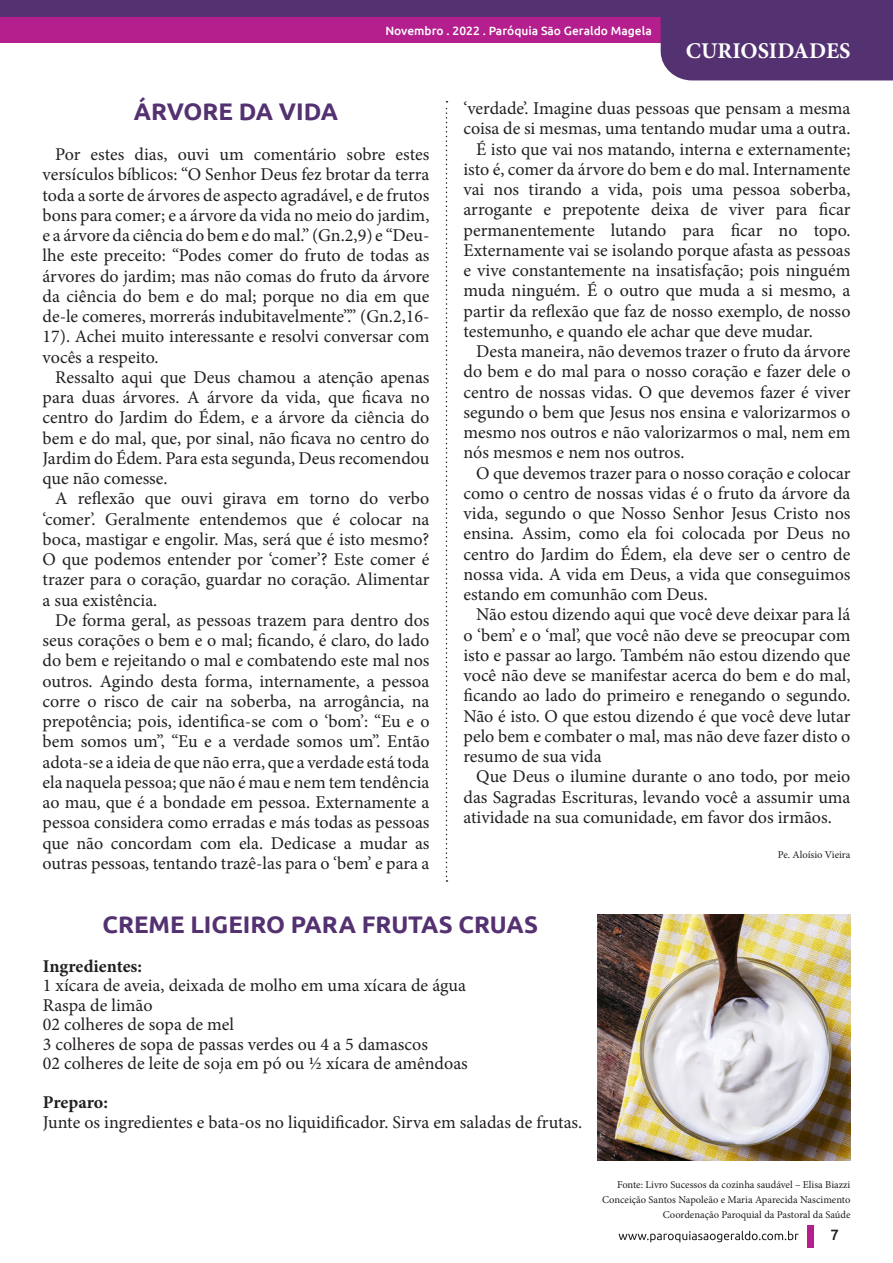
<style>
.page{position:relative;width:893px;height:1263px;background:#fff}
.page>*{position:absolute;margin:0;border:0;box-sizing:border-box;transform-origin:0 0}
.t1{font:700 24px "Ubuntu";color:#543171}
.t2{font:700 22.5px "Minion Pro";color:#fff}
.t3{font:18px/20.2px "Minion Pro";color:#231f20;text-align:justify}
.t4{font:700 18px "Minion Pro";letter-spacing:-.005em;color:#231f20}
.t5{font:500 15px "Ubuntu";color:#231f20}
.t6{font:500 12px "Ubuntu";color:#fff}
.t7{font:10.5px "Minion Pro";color:#231f20}
</style>
<div class="page">
<div style="left:807px;top:1225px;width:6px;height:23px;background:#b41e8d"></div>
<svg style="left:619px;top:1231px;width:180px;height:11px"></svg>
<img style="left:598px;top:914px;width:252px;height:246px">
<div style="left:0;top:0;width:893px;height:43px;background:#b41e8d"></div>
<div style="left:0;top:0;width:893px;height:17px;background:#543171"></div>
<div style="left:661px;top:17px;width:232px;height:63px;background:#543171"></div>
<svg style="left:446px;top:101px;width:1px;height:781px"></svg>
<p class="t6" style="left:385px;top:23px;width:268px">Novembro . 2022 . Paróquia São Geraldo Magela</p>
<p class="t2" style="left:686px;top:35px;width:166px">CURIOSIDADES</p>
<p class="t1" style="left:134px;top:97px;width:206px">ÁRVORE DA VIDA</p>
<p class="t3" style="left:43px;top:144px;width:388px;text-indent:13px">Por estes dias, ouvi um comentário sobre estes versículos bíblicos: “O Senhor Deus fez brotar da terra toda a sorte de árvores de aspecto agradável, e de frutos bons para comer; e a árvore da vida no meio do jardim, e a árvore da ciência do bem e do mal.” (Gn.2,9) e “Deu&shy;lhe este preceito: “Podes comer do fruto de todas as árvores do jardim; mas não comas do fruto da árvore da ciência do bem e do mal; porque no dia em que de-le comeres, morrerás indubitavelmente”.” (Gn.2,16- 17). Achei muito interessante e resolvi conversar com vocês a respeito.</p>
<p class="t3" style="left:43px;top:367px;width:388px;text-indent:13px">Ressalto aqui que Deus chamou a atenção apenas para duas árvores. A árvore da vida, que ficava no centro do Jardim do Édem, e a árvore da ciência do bem e do mal, que, por sinal, não ficava no centro do Jardim do Édem. Para esta segunda, Deus recomendou que não comesse.</p>
<p class="t3" style="left:43px;top:489px;width:388px;text-indent:13px">A reflexão que ouvi girava em torno do verbo ‘comer’. Geralmente entendemos que é colocar na boca, mastigar e engolir. Mas, será que é isto mesmo?<br>O que podemos entender por ‘comer’? Este comer é trazer para o coração, guardar no coração. Alimentar a sua existência.</p>
<p class="t3" style="left:43px;top:610px;width:388px;text-indent:13px">De forma geral, as pessoas trazem para dentro dos seus corações o bem e o mal; ficando, é claro, do lado do bem e rejeitando o mal e combatendo este mal nos outros. Agindo desta forma, internamente, a pessoa corre o risco de cair na soberba, na arrogância, na prepotência; pois, identifica-se com o ‘bom’: “Eu e o bem somos um”, “Eu e a verdade somos um”. Então adota-se a ideia de que não erra, que a verdade está toda ela naquela pessoa; que não é mau e nem tem tendência ao mau, que é a bondade em pessoa. Externamente a pessoa considera como erradas e más todas as pessoas que não concordam com ela. Dedicase a mudar as outras pessoas, tentando trazê-las para o ‘bem’ e para a</p>
<p class="t3" style="left:463px;top:98px;width:388px">‘verdade’. Imagine duas pessoas que pensam a mesma coisa de si mesmas, uma tentando mudar uma a outra.</p>
<p class="t3" style="left:463px;top:139px;width:388px;text-indent:13px">É isto que vai nos matando, interna e externamente; isto é, comer da árvore do bem e do mal. Internamente vai nos tirando a vida, pois uma pessoa soberba, arrogante e prepotente deixa de viver para ficar permanentemente lutando para ficar no topo.<br>Externamente vai se isolando porque afasta as pessoas e vive constantemente na insatisfação; pois ninguém muda ninguém. É o outro que muda a si mesmo, a partir da reflexão que faz de nosso exemplo, de nosso testemunho, e quando ele achar que deve mudar.</p>
<p class="t3" style="left:463px;top:341px;width:388px;text-indent:13px">Desta maneira, não devemos trazer o fruto da árvore do bem e do mal para o nosso coração e fazer dele o centro de nossas vidas. O que devemos fazer é viver segundo o bem que Jesus nos ensina e valorizarmos o mesmo nos outros e não valorizarmos o mal, nem em nós mesmos e nem nos outros.</p>
<p class="t3" style="left:463px;top:463px;width:388px;text-indent:13px">O que devemos trazer para o nosso coração e colocar como o centro de nossas vidas é o fruto da árvore da vida, segundo o que Nosso Senhor Jesus Cristo nos ensina. Assim, como ela foi colocada por Deus no centro do Jardim do Édem, ela deve ser o centro de nossa vida. A vida em Deus, a vida que conseguimos estando em comunhão com Deus.</p>
<p class="t3" style="left:463px;top:605px;width:388px;text-indent:13px">Não estou dizendo aqui que você deve deixar para lá o ‘bem’ e o ‘mal’, que você não deve se preocupar com isto e passar ao largo. Também não estou dizendo que você não deve se manifestar acerca do bem e do mal, ficando ao lado do primeiro e renegando o segundo.<br>Não é isto. O que estou dizendo é que você deve lutar pelo bem e combater o mal, mas não deve fazer disto o resumo de sua vida</p>
<p class="t3" style="left:463px;top:767px;width:388px;text-indent:13px">Que Deus o ilumine durante o ano todo, por meio das Sagradas Escrituras, levando você a assumir uma atividade na sua comunidade, em favor dos irmãos.</p>
<p class="t7" style="left:778px;top:848px;width:74px">Pe. Aloísio Vieira</p>
<p class="t1" style="left:102px;top:910px;width:437px">CREME LIGEIRO PARA FRUTAS CRUAS</p>
<p class="t4" style="left:43px;top:953px;width:101px">Ingredientes:</p>
<p class="t3" style="left:43px;top:976px;width:425px">1 xícara de aveia, deixada de molho em uma xícara de água</p>
<p class="t3" style="left:43px;top:995px;width:111px">Raspa de limão</p>
<p class="t3" style="left:43px;top:1015px;width:193px">02 colheres de sopa de mel</p>
<p class="t3" style="left:43px;top:1034px;width:387px">3 colheres de sopa de passas verdes ou 4 a 5 damascos</p>
<p class="t3" style="left:43px;top:1054px;width:426px">02 colheres de leite de soja em pó ou ½ xícara de amêndoas</p>
<p class="t4" style="left:43px;top:1090px;width:67px">Preparo:</p>
<p class="t3" style="left:43px;top:1112px;width:541px">Junte os ingredientes e bata-os no liquidificador. Sirva em saladas de frutas.</p>
<p class="t7" style="left:617px;top:1177px;width:235px">Fonte: Livro Sucessos da cozinha saudável – Elisa Biazzi</p>
<p class="t7" style="left:602px;top:1192px;width:250px">Conceição Santos Napoleão e Maria Aparecida Nascimento</p>
<p class="t7" style="left:663px;top:1207px;width:189px">Coordenação Paroquial da Pastoral da Saúde</p>
<p class="t5" style="left:831px;top:1225px;width:10px">7</p>
</div>
